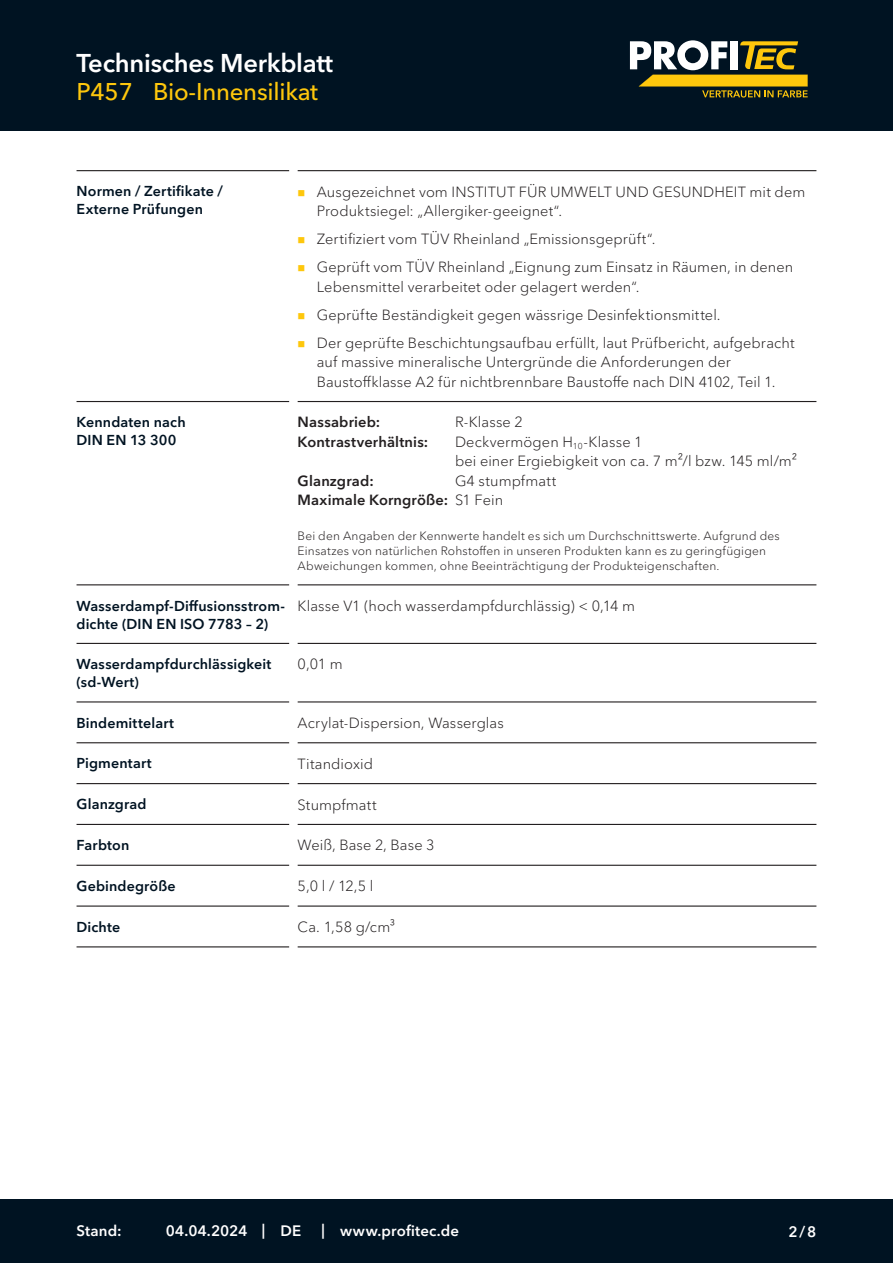
<style>
.page{position:relative;width:893px;height:1263px;background:#fff}
.page>*{position:absolute;margin:0;border:0;box-sizing:border-box;transform-origin:0 0}
.CB_AF_Kopf_TM{font:600 25.5px "Avenir Next Cyr";letter-spacing:-.01em;color:#fff}
.CB_AF_Kopf_Produktname_klein{font:500 24px "Avenir Next Cyr";letter-spacing:-.01em;color:#fec70c}
.CB_AF_Fuss_Stand_linksb{font:600 15px "Avenir Next Cyr";letter-spacing:.01em;color:#fff}
.CB_AF_Text_Standard{font:300 14.7px/19.5px "Avenir Next Cyr";letter-spacing:.005em;color:#231f20}
.CB_AF_Text_Standard-2{font:600 14.7px "Avenir Next Cyr";letter-spacing:.01em;color:#231f20}
.CB_AF_Abschnitt_Ueberschrift{font:600 14.25px/18px "Avenir Next Cyr";letter-spacing:.01em;color:#001322}
.CB_AF_Text_Standard-3{font:300 12px/15px "Avenir Next Cyr";letter-spacing:.015em;color:#231f20}
.s1{font-weight:600}
</style>
<div class="page">
<div style="left:0;top:0;width:893px;height:131px;background:#001322"></div>
<div style="left:0;top:1199px;width:893px;height:64px;background:#001322"></div>
<hr style="left:77px;top:170px;width:212px;height:1px;background:#231f20">
<hr style="left:298px;top:170px;width:518px;height:1px;background:#231f20">
<hr style="left:77px;top:401px;width:212px;height:1px;background:#231f20">
<hr style="left:298px;top:401px;width:518px;height:1px;background:#231f20">
<hr style="left:77px;top:584px;width:212px;height:1px;background:#231f20">
<hr style="left:298px;top:584px;width:518px;height:1px;background:#231f20">
<hr style="left:77px;top:643px;width:212px;height:1px;background:#231f20">
<hr style="left:298px;top:643px;width:518px;height:1px;background:#231f20">
<hr style="left:77px;top:701px;width:212px;height:1px;background:#231f20">
<hr style="left:298px;top:701px;width:518px;height:1px;background:#231f20">
<hr style="left:77px;top:742px;width:212px;height:1px;background:#231f20">
<hr style="left:298px;top:742px;width:518px;height:1px;background:#231f20">
<hr style="left:77px;top:783px;width:212px;height:1px;background:#231f20">
<hr style="left:298px;top:783px;width:518px;height:1px;background:#231f20">
<hr style="left:77px;top:824px;width:212px;height:1px;background:#231f20">
<hr style="left:298px;top:824px;width:518px;height:1px;background:#231f20">
<hr style="left:77px;top:865px;width:212px;height:1px;background:#231f20">
<hr style="left:298px;top:865px;width:518px;height:1px;background:#231f20">
<hr style="left:77px;top:905px;width:212px;height:2px;background:#231f20">
<hr style="left:298px;top:905px;width:518px;height:2px;background:#231f20">
<hr style="left:77px;top:946px;width:212px;height:1px;background:#231f20">
<hr style="left:298px;top:946px;width:518px;height:1px;background:#231f20">
<svg style="left:630px;top:40px;width:178px;height:58px"></svg>
<p class="CB_AF_Kopf_TM" style="left:77px;top:47px;width:258px">Technisches Merkblatt</p>
<p class="CB_AF_Kopf_Produktname_klein" style="left:77px;top:78px;width:58px">P457</p>
<p class="CB_AF_Kopf_Produktname_klein" style="left:153px;top:78px;width:166px">Bio-Innensilikat</p>
<p class="CB_AF_Abschnitt_Ueberschrift" style="left:77px;top:182px;width:148px">Normen / Zertifikate /<br>Externe Prüfungen</p>
<p class="CB_AF_Text_Standard" style="left:317px;top:182px;width:490px">Ausgezeichnet vom INSTITUT FÜR UMWELT UND GESUNDHEIT mit dem<br>Produktsiegel: „Allergiker-geeignet“.</p>
<p class="CB_AF_Text_Standard" style="left:317px;top:229px;width:340px">Zertifiziert vom TÜV Rheinland „Emissionsgeprüft“.</p>
<p class="CB_AF_Text_Standard" style="left:317px;top:257px;width:478px">Geprüft vom TÜV Rheinland „Eignung zum Einsatz in Räumen, in denen<br>Lebensmittel verarbeitet oder gelagert werden“.</p>
<p class="CB_AF_Text_Standard" style="left:317px;top:305px;width:405px">Geprüfte Beständigkeit gegen wässrige Desinfektionsmittel.</p>
<p class="CB_AF_Text_Standard" style="left:317px;top:333px;width:479px">Der geprüfte Beschichtungsaufbau erfüllt, laut Prüfbericht, aufgebracht auf massive mineralische Untergründe die Anforderungen der<br>Baustoffklasse A2 für nichtbrennbare Baustoffe nach DIN 4102, Teil 1.</p>
<p class="CB_AF_Abschnitt_Ueberschrift" style="left:77px;top:413px;width:111px">Kenndaten nach<br>DIN EN 13 300</p>
<p class="CB_AF_Text_Standard-2" style="left:298px;top:413px;width:84px">Nassabrieb:</p>
<p class="CB_AF_Text_Standard" style="left:455px;top:413px;width:69px">R-Klasse 2</p>
<p class="CB_AF_Text_Standard-2" style="left:298px;top:433px;width:132px">Kontrastverhältnis:</p>
<p class="CB_AF_Text_Standard" style="left:455px;top:432px;width:344px">Deckvermögen H<sub>10</sub>-Klasse 1<br>bei einer Ergiebigkeit von ca. 7 m²/l bzw. 145 ml/m²</p>
<p class="CB_AF_Text_Standard-2" style="left:298px;top:472px;width:78px">Glanzgrad:</p>
<p class="CB_AF_Text_Standard" style="left:298px;top:471px;width:260px;text-indent:157px">G4 stumpfmatt<br><span class="s1">Maximale Korngröße:</span> S1 Fein</p>
<p class="CB_AF_Text_Standard-3" style="left:298px;top:528px;width:484px">Bei den Angaben der Kennwerte handelt es sich um Durchschnittswerte. Aufgrund des<br>Einsatzes von natürlichen Rohstoffen in unseren Produkten kann es zu geringfügigen<br>Abweichungen kommen, ohne Beeinträchtigung der Produkteigenschaften.</p>
<p class="CB_AF_Abschnitt_Ueberschrift" style="left:77px;top:596px;width:210px">Wasserdampf-Diffusionsstrom&shy;dichte (DIN EN ISO 7783 – 2)</p>
<p class="CB_AF_Text_Standard" style="left:298px;top:596px;width:339px">Klasse V1 (hoch wasserdampfdurchlässig) &lt; 0,14 m</p>
<p class="CB_AF_Abschnitt_Ueberschrift" style="left:77px;top:655px;width:196px">Wasserdampfdurchlässigkeit (sd-Wert)</p>
<p class="CB_AF_Text_Standard" style="left:298px;top:654px;width:47px">0,01 m</p>
<p class="CB_AF_Abschnitt_Ueberschrift" style="left:77px;top:713px;width:99px">Bindemittelart</p>
<p class="CB_AF_Text_Standard" style="left:298px;top:713px;width:208px">Acrylat-Dispersion, Wasserglas</p>
<p class="CB_AF_Abschnitt_Ueberschrift" style="left:77px;top:754px;width:77px">Pigmentart</p>
<p class="CB_AF_Text_Standard" style="left:298px;top:754px;width:77px">Titandioxid</p>
<p class="CB_AF_Abschnitt_Ueberschrift" style="left:77px;top:795px;width:72px">Glanzgrad</p>
<p class="CB_AF_Text_Standard" style="left:298px;top:795px;width:81px">Stumpfmatt</p>
<p class="CB_AF_Abschnitt_Ueberschrift" style="left:77px;top:836px;width:54px">Farbton</p>
<p class="CB_AF_Text_Standard" style="left:298px;top:835px;width:139px">Weiß, Base 2, Base 3</p>
<p class="CB_AF_Abschnitt_Ueberschrift" style="left:77px;top:877px;width:101px">Gebindegröße</p>
<p class="CB_AF_Text_Standard" style="left:298px;top:876px;width:77px">5,0 l / 12,5 l</p>
<p class="CB_AF_Abschnitt_Ueberschrift" style="left:77px;top:918px;width:45px">Dichte</p>
<p class="CB_AF_Text_Standard" style="left:298px;top:917px;width:99px">Ca. 1,58 g/cm³</p>
<p class="CB_AF_Fuss_Stand_linksb" style="left:77px;top:1222px;width:47px">Stand:</p>
<p class="CB_AF_Fuss_Stand_linksb" style="left:166px;top:1222px;width:83px">04.04.2024</p>
<p class="CB_AF_Fuss_Stand_linksb" style="left:262px;top:1221px;width:5px">|</p>
<p class="CB_AF_Fuss_Stand_linksb" style="left:281px;top:1222px;width:22px">DE</p>
<p class="CB_AF_Fuss_Stand_linksb" style="left:321px;top:1221px;width:5px">|</p>
<p class="CB_AF_Fuss_Stand_linksb" style="left:340px;top:1222px;width:120px">www.profitec.de</p>
<p class="CB_AF_Fuss_Stand_linksb" style="left:788px;top:1222px;width:29px">2/8</p>
</div>
